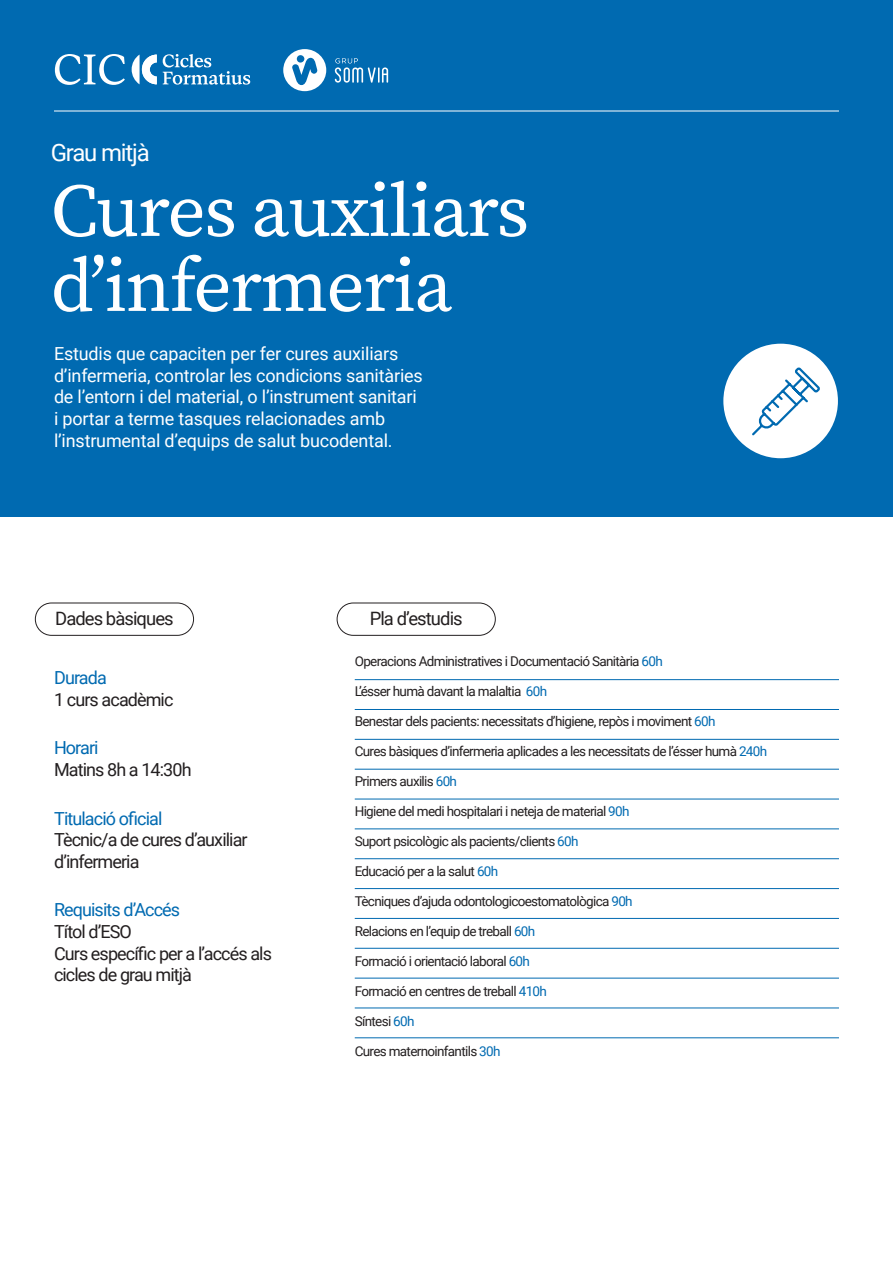
<style>
.page{position:relative;width:893px;height:1263px;background:#fff}
.page>*{position:absolute;margin:0;border:0;box-sizing:border-box;transform-origin:0 0}
.t1{font:75px/75px "Source Serif Pro";letter-spacing:-.02em;color:#fff}
.t2{font:24px "Roboto";letter-spacing:-.05em;color:#fff}
.t3{font:18.45px "Roboto";letter-spacing:-.05em;color:#231f20}
.t4{font:18px/21.6px "Roboto";letter-spacing:-.01em;color:#fff}
.t5{font:18px/21.6px "Roboto";letter-spacing:-.05em;color:#231f20}
.t6{font:18px "Roboto";letter-spacing:-.05em;color:#006ab1}
.t7{font:13.5px "Roboto";letter-spacing:-.05em;color:#231f20}
.s1{color:#006ab1}
</style>
<div class="page">
<div style="left:0;top:0;width:893px;height:516px;background:#006ab1"></div>
<hr style="left:54px;top:111px;width:785px;height:1px;background:#fff">
<div style="left:35px;top:603px;width:159px;height:33px;border:1px solid #231f20;border-radius:16px"></div>
<svg style="left:283px;top:49px;width:43px;height:42px"></svg>
<svg style="left:335px;top:58px;width:53px;height:25px"></svg>
<div style="left:337px;top:603px;width:159px;height:33px;border:1px solid #231f20;border-radius:16px"></div>
<hr style="left:355px;top:679px;width:484px;height:1px;background:#006ab1">
<hr style="left:355px;top:709px;width:484px;height:1px;background:#006ab1">
<hr style="left:355px;top:739px;width:484px;height:1px;background:#006ab1">
<hr style="left:355px;top:769px;width:484px;height:1px;background:#006ab1">
<hr style="left:355px;top:799px;width:484px;height:1px;background:#006ab1">
<hr style="left:355px;top:828px;width:484px;height:1px;background:#006ab1">
<hr style="left:355px;top:858px;width:484px;height:1px;background:#006ab1">
<hr style="left:355px;top:888px;width:484px;height:1px;background:#006ab1">
<hr style="left:355px;top:918px;width:484px;height:1px;background:#006ab1">
<hr style="left:355px;top:948px;width:484px;height:1px;background:#006ab1">
<hr style="left:355px;top:978px;width:484px;height:1px;background:#006ab1">
<hr style="left:355px;top:1007px;width:484px;height:1px;background:#006ab1">
<hr style="left:355px;top:1037px;width:484px;height:1px;background:#006ab1">
<svg style="left:163px;top:54px;width:87px;height:31px"></svg>
<svg style="left:132px;top:55px;width:25px;height:29px"></svg>
<svg style="left:55px;top:54px;width:70px;height:31px"></svg>
<div style="left:723px;top:344px;width:115px;height:114px;background:#fff;border-radius:50%"></div>
<svg style="left:752px;top:367px;width:68px;height:69px"></svg>
<h2 class="t2" style="left:51px;top:136px;width:100px">Grau mitjà</h2>
<h1 class="t1" style="left:51px;top:173px;width:480px">Cures auxiliars d’infermeria</h1>
<p class="t4" style="left:54px;top:342px;width:370px">Estudis que capaciten per fer cures auxiliars d’infermeria, controlar les condicions sanitàries de l’entorn i del material, o l’instrument sanitari i portar a terme tasques relacionades amb l’instrumental d’equips de salut bucodental.</p>
<h3 class="t3" style="left:55px;top:606px;width:120px">Dades bàsiques</h3>
<h3 class="t6" style="left:54px;top:665px;width:54px">Durada</h3>
<h3 class="t5" style="left:54px;top:688px;width:121px">1 curs acadèmic</h3>
<h3 class="t6" style="left:54px;top:735px;width:46px">Horari</h3>
<h3 class="t5" style="left:54px;top:758px;width:139px">Matins 8h a 14:30h</h3>
<h3 class="t6" style="left:54px;top:805px;width:110px">Titulació oficial</h3>
<h3 class="t5" style="left:54px;top:828px;width:195px">Tècnic/a de cures d’auxiliar d’infermeria</h3>
<h3 class="t6" style="left:54px;top:897px;width:128px">Requisits d’Accés</h3>
<h3 class="t5" style="left:54px;top:920px;width:219px">Títol d’ESO<br>Curs específic per a l’accés als cicles de grau mitjà</h3>
<h3 class="t3" style="left:370px;top:606px;width:94px">Pla d’estudis</h3>
<p class="t7" style="left:355px;top:652px;width:310px">Operacions Administratives i Documentació Sanitària <span class="s1">60h</span></p>
<p class="t7" style="left:355px;top:682px;width:194px">L’ésser humà davant la malaltia <span class="s1">60h</span></p>
<p class="t7" style="left:355px;top:712px;width:362px">Benestar dels pacients: necessitats d’higiene, repòs i moviment <span class="s1">60h</span></p>
<p class="t7" style="left:355px;top:742px;width:414px">Cures bàsiques d’infermeria aplicades a les necessitats de l’ésser humà <span class="s1">240h</span></p>
<p class="t7" style="left:355px;top:772px;width:104px">Primers auxilis <span class="s1">60h</span></p>
<p class="t7" style="left:355px;top:802px;width:276px">Higiene del medi hospitalari i neteja de material <span class="s1">90h</span></p>
<p class="t7" style="left:355px;top:832px;width:225px">Suport psicològic als pacients/clients <span class="s1">60h</span></p>
<p class="t7" style="left:355px;top:862px;width:145px">Educació per a la salut <span class="s1">60h</span></p>
<p class="t7" style="left:355px;top:892px;width:279px">Tècniques d’ajuda odontologicoestomatològica <span class="s1">90h</span></p>
<p class="t7" style="left:355px;top:922px;width:182px">Relacions en l’equip de treball <span class="s1">60h</span></p>
<p class="t7" style="left:355px;top:952px;width:177px">Formació i orientació laboral <span class="s1">60h</span></p>
<p class="t7" style="left:355px;top:982px;width:194px">Formació en centres de treball <span class="s1">410h</span></p>
<p class="t7" style="left:355px;top:1012px;width:61px">Síntesi <span class="s1">60h</span></p>
<p class="t7" style="left:355px;top:1042px;width:147px">Cures maternoinfantils <span class="s1">30h</span></p>
</div>
